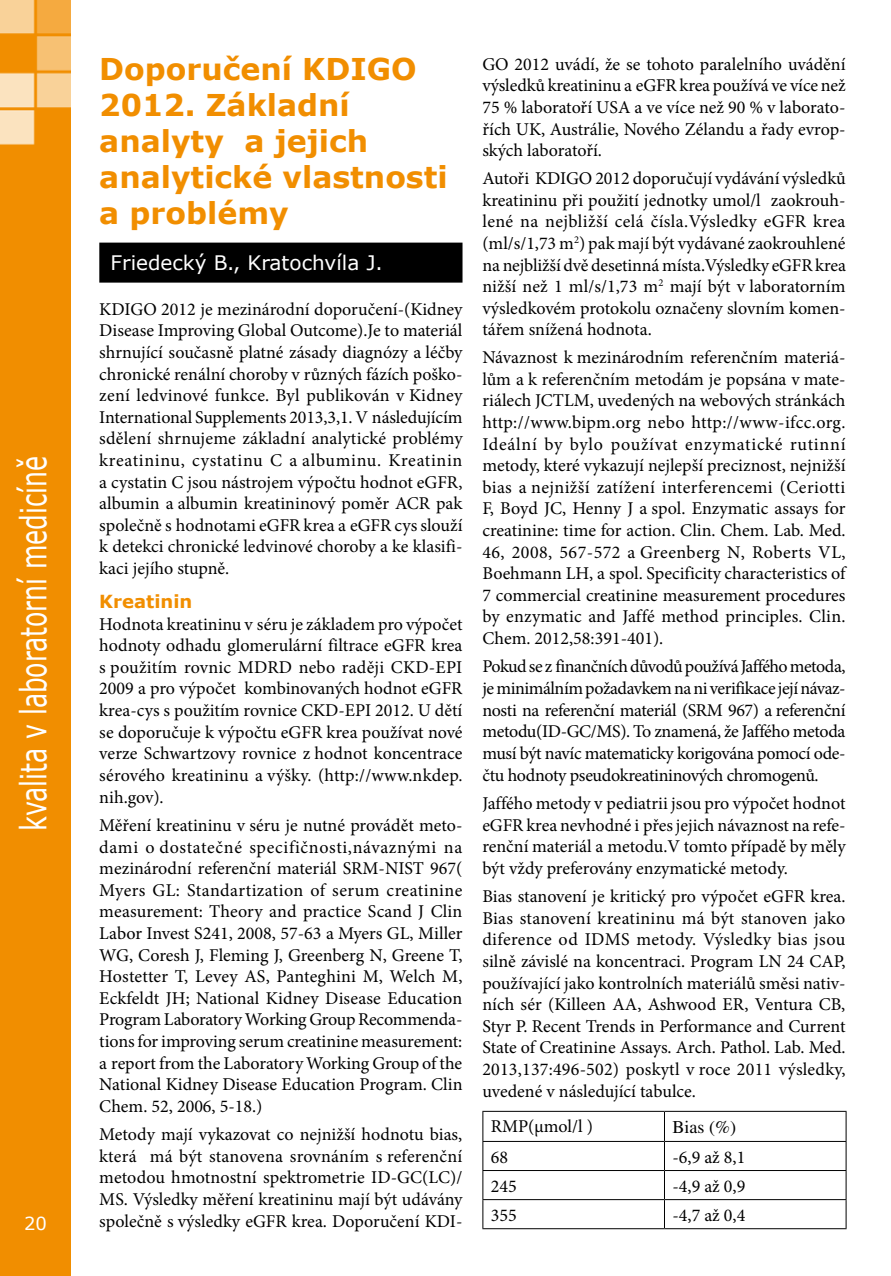
<style>
.page{position:relative;width:891px;height:1276px;background:#fff}
.page>*{position:absolute;margin:0;border:0;box-sizing:border-box;transform-origin:0 0}
.t1{font:36px "Verdana";color:#fff;scale:.7 1}
.n_nadpis{font:700 30px/36px "Verdana";color:#f18e00}
.n_autor1{font:20px "Verdana";color:#fff}
.n_základní_text{font:18px/21.6px "Minion Pro";color:#000;text-align:justify}
.n_podnadpis2{font:700 18px "Verdana";color:#f18e00}
.n_základní_text-2{font:18px "Times";color:#000}
.n_základní_text-3{font:18px "Verdana";color:#fff}
</style>
<div class="page">
<img style="left:0;top:0;width:71px;height:1276px">
<div style="left:99px;top:243px;width:363px;height:40px;background:#000"></div>
<hr style="left:482px;top:1110px;width:182px;height:1px;background:#000">
<hr style="left:482px;top:1111px;width:1px;height:30px;background:#000">
<hr style="left:664px;top:1110px;width:182px;height:1px;background:#000">
<hr style="left:663px;top:1111px;width:1px;height:30px;background:#000">
<hr style="left:845px;top:1111px;width:1px;height:30px;background:#000">
<hr style="left:482px;top:1141px;width:182px;height:1px;background:#000">
<hr style="left:664px;top:1141px;width:182px;height:1px;background:#000">
<hr style="left:482px;top:1170px;width:182px;height:1px;background:#000">
<hr style="left:664px;top:1170px;width:182px;height:1px;background:#000">
<hr style="left:482px;top:1199px;width:182px;height:1px;background:#000">
<svg style="left:482px;top:1142px;width:1px;height:86px"></svg>
<hr style="left:664px;top:1199px;width:182px;height:1px;background:#000">
<svg style="left:845px;top:1142px;width:1px;height:86px"></svg>
<hr style="left:482px;top:1228px;width:182px;height:1px;background:#000">
<hr style="left:664px;top:1228px;width:182px;height:1px;background:#000">
<p class="t1" style="left:10px;top:831px;width:538px;rotate:-90deg">kvalita v laboratorní medicíně</p>
<p class="n_základní_text-3" style="left:24px;top:1211px;width:24px">20</p>
<p class="n_nadpis" style="left:99px;top:50px;width:350px">Doporučení KDIGO<br>2012. Základní analyty a jejich analytické vlastnosti a problémy</p>
<p class="n_autor1" style="left:111px;top:250px;width:273px">Friedecký B., Kratochvíla J.</p>
<p class="n_základní_text" style="left:99px;top:298px;width:364px">KDIGO 2012 je mezinárodní doporučení-(Kidney Disease Improving Global Outcome).Je to materiál shrnující současně platné zásady diagnózy a léčby chronické renální choroby v různých fázích poško&shy;zení ledvinové funkce. Byl publikován v Kidney International Supplements 2013,3,1. V následujícím sdělení shrnujeme základní analytické problémy kreatininu, cystatinu C a albuminu. Kreatinin a cystatin C jsou nástrojem výpočtu hodnot eGFR, albumin a albumin kreatininový poměr ACR pak společně s hodnotami eGFR krea a eGFR cys slouží k detekci chronické ledvinové choroby a ke klasifi&shy;kaci jejího stupně.</p>
<p class="n_podnadpis2" style="left:99px;top:590px;width:94px">Kreatinin</p>
<p class="n_základní_text" style="left:99px;top:613px;width:364px">Hodnota kreatininu v séru je základem pro výpočet hodnoty odhadu glomerulární filtrace eGFR krea s použitím rovnic MDRD nebo raději CKD-EPI 2009 a pro výpočet kombinovaných hodnot eGFR krea-cys s použitím rovnice CKD-EPI 2012. U dětí se doporučuje k výpočtu eGFR krea používat nové verze Schwartzovy rovnice z hodnot koncentrace sérového kreatininu a výšky. (http://www.nkdep. nih.gov).</p>
<p class="n_základní_text" style="left:99px;top:814px;width:364px">Měření kreatininu v séru je nutné provádět meto&shy;dami o dostatečné specifičnosti,návaznými na mezinárodní referenční materiál SRM-NIST 967( Myers GL: Standartization of serum creatinine measurement: Theory and practice Scand J Clin Labor Invest S241, 2008, 57-63 a Myers GL, Miller WG, Coresh J, Fleming J, Greenberg N, Greene T, Hostetter T, Levey AS, Panteghini M, Welch M, Eckfeldt JH; National Kidney Disease Education Program Laboratory Working Group Recommenda&shy;tions for improving serum creatinine measurement: a report from the Laboratory Working Group of the National Kidney Disease Education Program. Clin Chem. 52, 2006, 5-18.)</p>
<p class="n_základní_text" style="left:99px;top:1123px;width:364px">Metody mají vykazovat co nejnižší hodnotu bias, která má být stanovena srovnáním s referenční metodou hmotnostní spektrometrie ID-GC(LC)/ MS. Výsledky měření kreatininu mají být udávány společně s výsledky eGFR krea. Doporučení KDI-</p>
<p class="n_základní_text" style="left:482px;top:53px;width:364px">GO 2012 uvádí, že se tohoto paralelního uvádění výsledků kreatininu a eGFR krea používá ve více než 75 % laboratoří USA a ve více než 90 % v laborato&shy;řích UK, Austrálie, Nového Zélandu a řady evrop&shy;ských laboratoří.</p>
<p class="n_základní_text" style="left:482px;top:168px;width:365px">Autoři KDIGO 2012 doporučují vydávání výsledků kreatininu při použití jednotky umol/l zaokrouh&shy;lené na nejbližší celá čísla.Výsledky eGFR krea (ml/s/1,73 m<sup>2</sup>) pak mají být vydávané zaokrouhlené na nejbližší dvě desetinná místa.Výsledky eGFR krea nižší než 1 ml/s/1,73 m<sup>2</sup> mají být v laboratorním výsledkovém protokolu označeny slovním komen&shy;tářem snížená hodnota.</p>
<p class="n_základní_text" style="left:482px;top:347px;width:364px">Návaznost k mezinárodním referenčním materiá&shy;lům a k referenčním metodám je popsána v mate&shy;riálech JCTLM, uvedených na webových stránkách http://www.bipm.org nebo http://www-ifcc.org.<br>Ideální by bylo používat enzymatické rutinní metody, které vykazují nejlepší preciznost, nejnižší bias a nejnižší zatížení interferencemi (Ceriotti F, Boyd JC, Henny J a spol. Enzymatic assays for creatinine: time for action. Clin. Chem. Lab. Med.<br>46, 2008, 567-572 a Greenberg N, Roberts VL, Boehmann LH, a spol. Specificity characteristics of 7 commercial creatinine measurement procedures by enzymatic and Jaffé method principles. Clin.<br>Chem. 2012,58:391-401).</p>
<p class="n_základní_text" style="left:482px;top:656px;width:364px">Pokud se z finančních důvodů používá Jaffého metoda, je minimálním požadavkem na ni verifikace její návaz&shy;nosti na referenční materiál (SRM 967) a referenční metodu(ID-GC/MS). To znamená, že Jaffého metoda musí být navíc matematicky korigována pomocí ode&shy;čtu hodnoty pseudokreatininových chromogenů.</p>
<p class="n_základní_text" style="left:482px;top:792px;width:364px">Jaffého metody v pediatrii jsou pro výpočet hodnot eGFR krea nevhodné i přes jejich návaznost na refe&shy;renční materiál a metodu.V tomto případě by měly být vždy preferovány enzymatické metody.</p>
<p class="n_základní_text" style="left:482px;top:885px;width:364px">Bias stanovení je kritický pro výpočet eGFR krea.<br>Bias stanovení kreatininu má být stanoven jako diference od IDMS metody. Výsledky bias jsou silně závislé na koncentraci. Program LN 24 CAP, používající jako kontrolních materiálů směsi nativ&shy;ních sér (Killeen AA, Ashwood ER, Ventura CB, Styr P. Recent Trends in Performance and Current State of Creatinine Assays. Arch. Pathol. Lab. Med.<br>2013,137:496-502) poskytl v roce 2011 výsledky, uvedené v následující tabulce.</p>
<p class="n_základní_text" style="left:490px;top:1116px;width:103px">RMP(µmol/l )</p>
<p class="n_základní_text-2" style="left:672px;top:1117px;width:65px">Bias (%)</p>
<p class="n_základní_text" style="left:490px;top:1146px;width:19px">68</p>
<p class="n_základní_text" style="left:672px;top:1146px;width:74px">-6,9 až 8,1</p>
<p class="n_základní_text" style="left:490px;top:1175px;width:27px">245</p>
<p class="n_základní_text" style="left:672px;top:1175px;width:74px">-4,9 až 0,9</p>
<p class="n_základní_text" style="left:490px;top:1204px;width:27px">355</p>
<p class="n_základní_text" style="left:672px;top:1204px;width:74px">-4,7 až 0,4</p>
</div>
